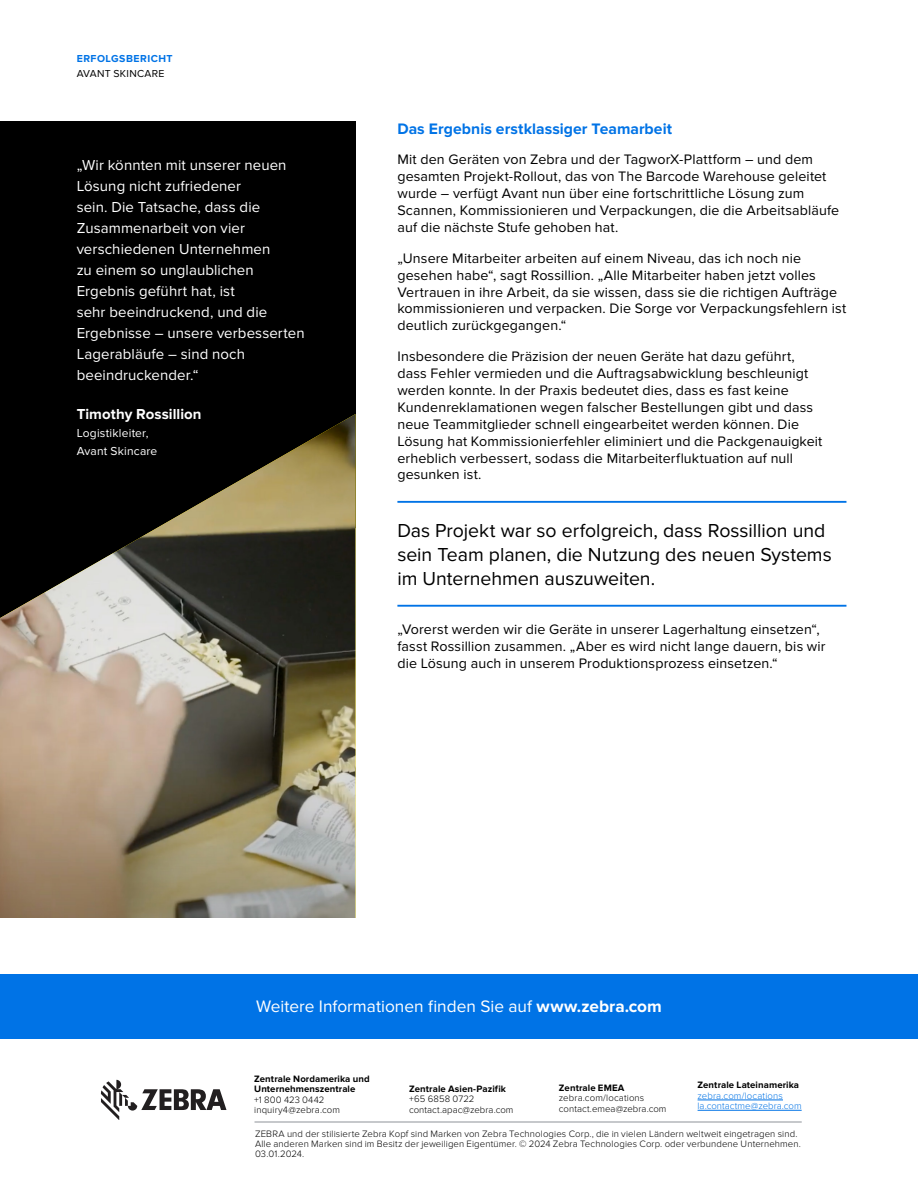
<style>
.page{position:relative;width:918px;height:1188px;background:#fff}
.page>*{position:absolute;margin:0;border:0;box-sizing:border-box;transform-origin:0 0}
.t1{font:19.5px/24px "Proxima Nova";color:#000}
.t2{font:17.25px "Proxima Nova";color:#fff}
.t3{font:700 15.75px "Proxima Nova";letter-spacing:.005em;color:#0073e6}
.t4{font:15px/21px "Proxima Nova";letter-spacing:.005em;color:#fff}
.t5{font:700 15px "Proxima Nova";color:#fff}
.t6{font:14.25px/17px "Proxima Nova";letter-spacing:.01em;color:#000}
.t7{font:12px/18px "Proxima Nova";letter-spacing:.015em;color:#fff}
.t8{font:700 10.5px "Proxima Nova";letter-spacing:.045em;color:#0073e6}
.t9{font:10.5px "Proxima Nova";letter-spacing:.025em;color:#000}
.t10{font:300 9.6px/10.4px "Proxima Nova";letter-spacing:.01em;color:#000}
.t11{font:700 9.6px/10.4px "Proxima Nova";letter-spacing:.01em;color:#000}
.t12{font:300 9.6px/10.4px "Proxima Nova";letter-spacing:.01em;color:#0073e6}
.s1{font-weight:700}
</style>
<div class="page">
<div style="left:0;top:122px;width:356px;height:628px;background:#000"></div>
<img style="left:0;top:414px;width:355px;height:504px">
<hr style="left:698px;top:1100px;width:85px;height:1px;background:#0073e6">
<hr style="left:698px;top:1110px;width:104px;height:1px;background:#0073e6">
<div style="left:0;top:974px;width:918px;height:64px;background:#0073e6"></div>
<hr style="left:255px;top:1122px;width:547px;height:1px;background:#8e9299">
<svg style="left:101px;top:1080px;width:126px;height:40px"></svg>
<hr style="left:397px;top:501px;width:449px;height:2px;background:#0073e6">
<hr style="left:397px;top:605px;width:449px;height:2px;background:#0073e6">
<p class="t8" style="left:77px;top:53px;width:98px">ERFOLGSBERICHT</p>
<p class="t9" style="left:77px;top:67px;width:89px">AVANT SKINCARE</p>
<p class="t4" style="left:77px;top:155px;width:230px">„Wir könnten mit unserer neuen<br>Lösung nicht zufriedener<br>sein. Die Tatsache, dass die<br>Zusammenarbeit von vier verschiedenen Unternehmen<br>zu einem so unglaublichen<br>Ergebnis geführt hat, ist<br>sehr beeindruckend, und die<br>Ergebnisse – unsere verbesserten<br>Lagerabläufe – sind noch beeindruckender.“</p>
<p class="t5" style="left:77px;top:405px;width:126px">Timothy Rossillion</p>
<p class="t7" style="left:77px;top:424px;width:82px">Logistikleiter,<br>Avant Skincare</p>
<p class="t3" style="left:397px;top:120px;width:276px">Das Ergebnis erstklassiger Teamarbeit</p>
<p class="t6" style="left:397px;top:151px;width:443px">Mit den Geräten von Zebra und der TagworX-Plattform – und dem gesamten Projekt-Rollout, das von The Barcode Warehouse geleitet wurde – verfügt Avant nun über eine fortschrittliche Lösung zum Scannen, Kommissionieren und Verpackungen, die die Arbeitsabläufe auf die nächste Stufe gehoben hat.</p>
<p class="t6" style="left:397px;top:250px;width:450px">„Unsere Mitarbeiter arbeiten auf einem Niveau, das ich noch nie gesehen habe“, sagt Rossillion. „Alle Mitarbeiter haben jetzt volles Vertrauen in ihre Arbeit, da sie wissen, dass sie die richtigen Aufträge kommissionieren und verpacken. Die Sorge vor Verpackungsfehlern ist deutlich zurückgegangen.“</p>
<p class="t6" style="left:397px;top:348px;width:427px">Insbesondere die Präzision der neuen Geräte hat dazu geführt, dass Fehler vermieden und die Auftragsabwicklung beschleunigt werden konnte. In der Praxis bedeutet dies, dass es fast keine Kundenreklamationen wegen falscher Bestellungen gibt und dass neue Teammitglieder schnell eingearbeitet werden können. Die Lösung hat Kommissionierfehler eliminiert und die Packgenauigkeit erheblich verbessert, sodass die Mitarbeiterfluktuation auf null gesunken ist.</p>
<h1 class="t1" style="left:397px;top:518px;width:436px">Das Projekt war so erfolgreich, dass Rossillion und sein Team planen, die Nutzung des neuen Systems im Unternehmen auszuweiten.</h1>
<p class="t6" style="left:397px;top:621px;width:430px">„Vorerst werden wir die Geräte in unserer Lagerhaltung einsetzen“, fasst Rossillion zusammen. „Aber es wird nicht lange dauern, bis wir die Lösung auch in unserem Produktionsprozess einsetzen.“</p>
<p class="t2" style="left:256px;top:996px;width:407px">Weitere Informationen finden Sie auf <span class="s1">www.zebra.com</span></p>
<p class="t11" style="left:254px;top:1074px;width:117px">Zentrale Nordamerika und<br>Unternehmenszentrale</p>
<p class="t10" style="left:254px;top:1094px;width:87px">+1 800 423 0442 inquiry4@zebra.com</p>
<p class="t11" style="left:698px;top:1080px;width:103px">Zentrale Lateinamerika</p>
<p class="t12" style="left:698px;top:1090px;width:106px">zebra.com/locations la.contactme@zebra.com</p>
<p class="t10" style="left:255px;top:1128px;width:547px">ZEBRA und der stilisierte Zebra Kopf sind Marken von Zebra Technologies Corp., die in vielen Ländern weltweit eingetragen sind.<br>Alle anderen Marken sind im Besitz der jeweiligen Eigentümer. © 2024 Zebra Technologies Corp. oder verbundene Unternehmen.<br>03.01.2024.</p>
<p class="t11" style="left:559px;top:1083px;width:67px">Zentrale EMEA</p>
<p class="t10" style="left:559px;top:1093px;width:109px">zebra.com/locations contact.emea@zebra.com</p>
<p class="t11" style="left:409px;top:1084px;width:98px">Zentrale Asien-Pazifik</p>
<p class="t10" style="left:409px;top:1094px;width:106px">+65 6858 0722 contact.apac@zebra.com</p>
</div>
